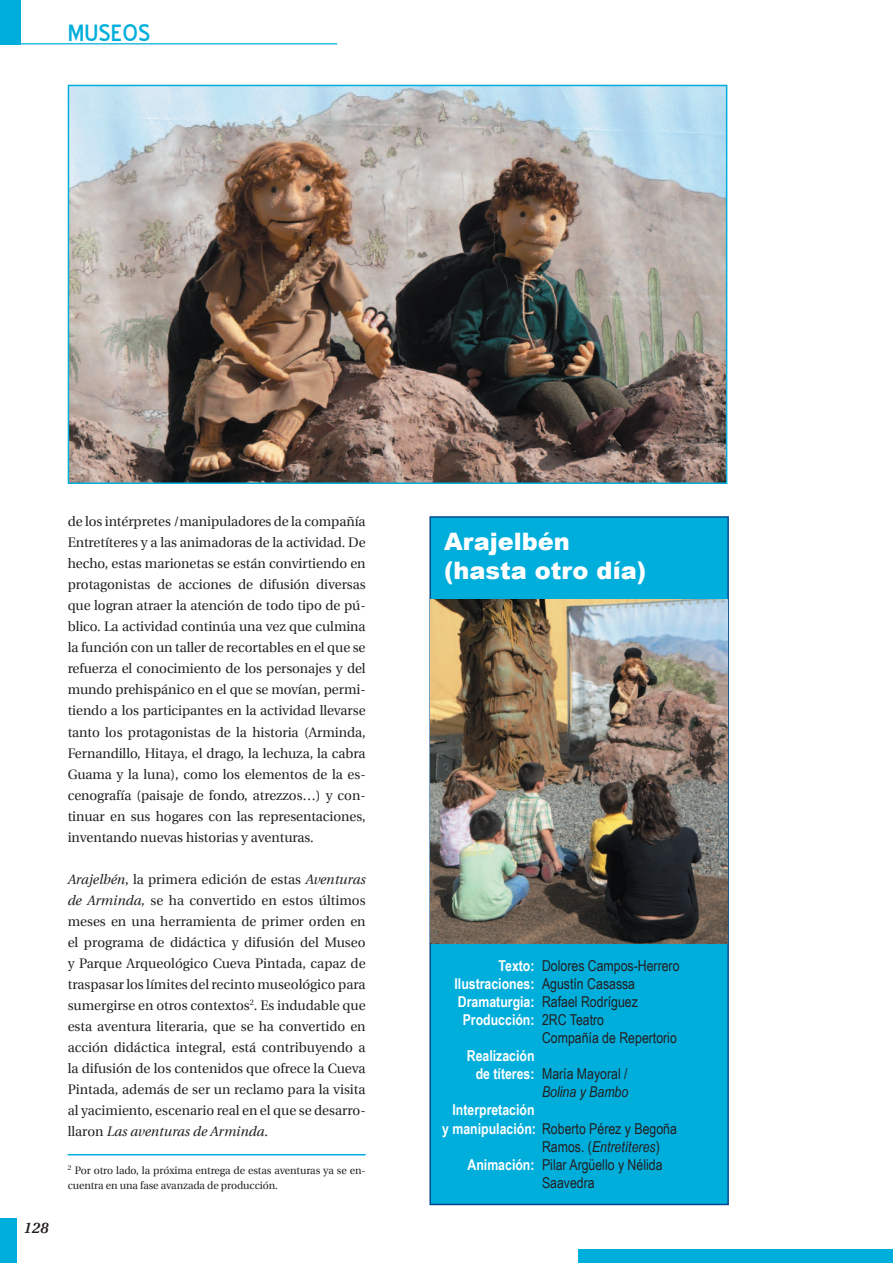
<style>
.page{position:relative;width:893px;height:1263px;background:#fff}
.page>*{position:absolute;margin:0;border:0;box-sizing:border-box;transform-origin:0 0}
.t1{font:30px "Blue Highway";color:#00aedc}
.t2{font:900 24px/28.8px "Arial";color:#fff}
.t3{font:15px "Arial Narrow";color:#231f20}
.t4{font:700 15px "Arial Narrow";color:#fff}
.t5{font:italic 15px "Arial Narrow";color:#231f20}
.t6{font:15px "Utopia Bold Italica";color:#231f20}
.t7{font:13.5px/21px "Utopia";letter-spacing:-.005em;color:#231f20;text-align:justify}
.t8{font:13.5px "Utopia Italica";color:#231f20}
.t9{font:10.5px/15px "Utopia";letter-spacing:-.01em;color:#231f20}
.s1{font-family:"Utopia Italica"}
.s2{font-family:"Utopia"}
.s3{font-weight:700;color:#fff}
.s4{font-weight:400;color:#231f20}
.s5{font-style:normal}
</style>
<div class="page">
<hr style="left:0;top:43px;width:337px;height:1px;background:#00aedc">
<div style="left:0;top:0;width:21px;height:44px;background:#00aedc"></div>
<div style="left:577px;top:1248px;width:315px;height:14px;background:#00aedc"></div>
<div style="left:0;top:1218px;width:16px;height:44px;background:#00aedc"></div>
<img style="left:71px;top:88px;width:653px;height:393px">
<div style="left:68px;top:85px;width:659px;height:399px;border:2px solid #00aedc"></div>
<hr style="left:68px;top:1153px;width:297px;height:2px;background:#00aedc">
<div style="left:430px;top:517px;width:297px;height:687px;background:#00aedc"></div>
<div style="left:429px;top:516px;width:299px;height:688px;border:2px solid #01498e"></div>
<img style="left:430px;top:599px;width:297px;height:343px">
<h1 class="t1" style="left:68px;top:20px;width:84px">MUSEOS</h1>
<p class="t6" style="left:24px;top:1218px;width:26px">128</p>
<p class="t7" style="left:68px;top:511px;width:299px">de los intérpretes /manipuladores de la compañía Entretíteres y a las animadoras de la actividad. De hecho, estas marionetas se están convirtiendo en protagonistas de acciones de difusión diversas que logran atraer la atención de todo tipo de pú&shy;blico. La actividad continúa una vez que culmina la función con un taller de recortables en el que se refuerza el conocimiento de los personajes y del mundo prehispánico en el que se movían, permi&shy;tiendo a los participantes en la actividad llevarse tanto los protagonistas de la historia (Arminda, Fernandillo, Hitaya, el drago, la lechuza, la cabra Guama y la luna), como los elementos de la es&shy;cenografía (paisaje de fondo, atrezzos…) y con&shy;tinuar en sus hogares con las representaciones, inventando nuevas historias y aventuras.</p>
<p class="t7" style="left:68px;top:868px;width:299px"><span class="s1">Arajelbén</span>, la primera edición de estas <span class="s1">Aventuras de Arminda,</span> se ha convertido en estos últimos meses en una herramienta de primer orden en el programa de didáctica y difusión del Museo y Parque Arqueológico Cueva Pintada, capaz de traspasar los límites del recinto museológico para sumergirse en otros contextos<sup>2</sup>. Es indudable que esta aventura literaria, que se ha convertido en acción didáctica integral, está contribuyendo a la difusión de los contenidos que ofrece la Cueva Pintada, además de ser un reclamo para la visita al yacimiento, escenario real en el que se desarro-</p>
<p class="t8" style="left:68px;top:1123px;width:202px"><span class="s2">llaron</span> Las aventuras de Arminda<span class="s2">.</span></p>
<p class="t9" style="left:68px;top:1163px;width:299px"><sup>2</sup> Por otro lado, la próxima entrega de estas aventuras ya se en&shy;cuentra en una fase avanzada de producción.</p>
<h2 class="t2" style="left:444px;top:526px;width:203px">Arajelbén (hasta otro día)</h2>
<p class="t3" style="left:498px;top:954px;width:182px"><span class="s3">Texto:</span> Dolores Campos-Herrero</p>
<p class="t4" style="left:454px;top:972px;width:182px">Ilustraciones: <span class="s4">Agustín Casassa</span></p>
<p class="t3" style="left:458px;top:990px;width:181px"><span class="s3">Dramaturgia:</span> Rafael Rodríguez</p>
<p class="t4" style="left:462px;top:1008px;width:143px">Producción: <span class="s4">2RC Teatro</span></p>
<p class="t3" style="left:542px;top:1026px;width:136px">Compañía de Repertorio</p>
<p class="t4" style="left:466px;top:1044px;width:69px">Realización</p>
<p class="t3" style="left:475px;top:1062px;width:153px"><span class="s3">de títeres:</span> María Mayoral /</p>
<p class="t5" style="left:542px;top:1081px;width:88px">Bolina y Bambo</p>
<p class="t4" style="left:452px;top:1098px;width:84px">Interpretación</p>
<p class="t3" style="left:442px;top:1116px;width:236px"><span class="s3">y manipulación:</span> Roberto Pérez y Begoña</p>
<p class="t5" style="left:542px;top:1135px;width:119px"><span class="s5">Ramos. (</span>Entretíteres<span class="s5">)</span></p>
<p class="t3" style="left:467px;top:1152px;width:196px"><span class="s3">Animación:</span> Pilar Argüello y Nélida</p>
<p class="t3" style="left:542px;top:1170px;width:54px">Saavedra</p>
</div>
